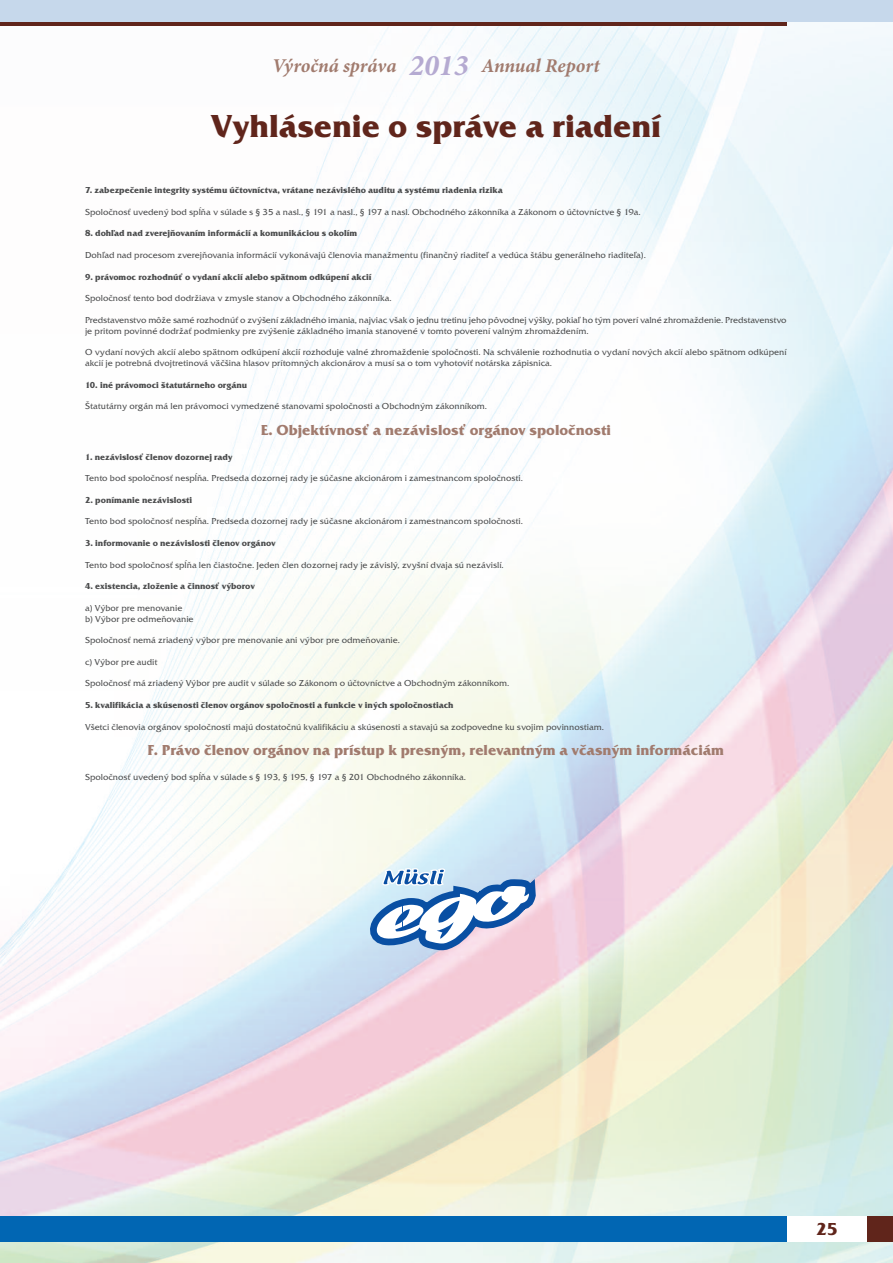
<style>
.page{position:relative;width:893px;height:1263px;background:#fff}
.page>*{position:absolute;margin:0;border:0;box-sizing:border-box;transform-origin:0 0}
.t1{font:700 33px "Friz Quadrata Itc TCE";color:#60251b}
.t2{font:italic 700 19.5px "Minion Pro";letter-spacing:-.005em;color:#a17b6e}
.t3{font:700 18px "Friz Quadrata Itc TCE";color:#60251b}
.t4{font:700 15px "Friz Quadrata Itc TCE";color:#a17b6e}
.t5{font:9px/10.8px "Friz Quadrata Itc TCE";color:#4b4c4d}
.t6{font:700 9px "Friz Quadrata Itc TCE";color:#4b4c4d}
.s1{font-size:30px;color:#b5aad1}
</style>
<div class="page">
<img style="left:0;top:21px;width:893px;height:1242px">
<div style="left:733px;top:1216px;width:160px;height:26px;background:#60251b"></div>
<div style="left:690px;top:1216px;width:177px;height:26px;background:#fff"></div>
<div style="left:0;top:1216px;width:787px;height:26px;background:#0166b3"></div>
<div style="left:0;top:0;width:787px;height:26px;background:linear-gradient(to right,#60251b,#60251b)"></div>
<div style="left:0;top:0;width:893px;height:21px;background:#c6d8eb"></div>
<svg style="left:370px;top:868px;width:166px;height:82px"></svg>
<h2 class="t2" style="left:272px;top:59px;width:329px">Výročná správa <span class="s1">2013</span> Annual Report</h2>
<h1 class="t1" style="left:211px;top:106px;width:452px">Vyhlásenie o správe a riadení</h1>
<p class="t6" style="left:85px;top:185px;width:419px">7. zabezpečenie integrity systému účtovníctva, vrátane nezávislého auditu a systému riadenia rizika</p>
<p class="t5" style="left:85px;top:206px;width:557px">Spoločnosť uvedený bod spĺňa v súlade s § 35 a nasl., § 191 a nasl., § 197 a nasl. Obchodného zákonníka a Zákonom o účtovníctve § 19a.</p>
<p class="t6" style="left:85px;top:228px;width:274px">8. dohľad nad zverejňovaním informácií a komunikáciou s okolím</p>
<p class="t5" style="left:85px;top:249px;width:562px">Dohľad nad procesom zverejňovania informácií vykonávajú členovia manažmentu (finančný riaditeľ a vedúca štábu generálneho riaditeľa).</p>
<p class="t6" style="left:85px;top:271px;width:288px">9. právomoc rozhodnúť o vydaní akcií alebo spätnom odkúpení akcií</p>
<p class="t5" style="left:85px;top:293px;width:308px">Spoločnosť tento bod dodržiava v zmysle stanov a Obchodného zákonníka.</p>
<p class="t5" style="left:85px;top:314px;width:703px">Predstavenstvo môže samé rozhodnúť o zvýšení základného imania, najviac však o jednu tretinu jeho pôvodnej výšky, pokiaľ ho tým poverí valné zhromaždenie. Predstavenstvo je pritom povinné dodržať podmienky pre zvýšenie základného imania stanovené v tomto poverení valným zhromaždením.</p>
<p class="t5" style="left:85px;top:347px;width:703px">O vydaní nových akcií alebo spätnom odkúpení akcií rozhoduje valné zhromaždenie spoločnosti. Na schválenie rozhodnutia o vydaní nových akcií alebo spätnom odkúpení akcií je potrebná dvojtretinová väčšina hlasov prítomných akcionárov a musí sa o tom vyhotoviť notárska zápisnica.</p>
<p class="t6" style="left:85px;top:379px;width:164px">10. iné právomoci štatutárneho orgánu</p>
<p class="t5" style="left:85px;top:401px;width:404px">Štatutárny orgán má len právomoci vymedzené stanovami spoločnosti a Obchodným zákonníkom.</p>
<h3 class="t4" style="left:261px;top:421px;width:352px">E. Objektívnosť a nezávislosť orgánov spoločnosti</h3>
<p class="t6" style="left:85px;top:451px;width:149px">1. nezávislosť členov dozornej rady</p>
<p class="t5" style="left:85px;top:473px;width:439px">Tento bod spoločnosť nespĺňa. Predseda dozornej rady je súčasne akcionárom i zamestnancom spoločnosti.</p>
<p class="t6" style="left:85px;top:494px;width:109px">2. ponímanie nezávislosti</p>
<p class="t5" style="left:85px;top:516px;width:439px">Tento bod spoločnosť nespĺňa. Predseda dozornej rady je súčasne akcionárom i zamestnancom spoločnosti.</p>
<p class="t6" style="left:85px;top:538px;width:192px">3. informovanie o nezávislosti členov orgánov</p>
<p class="t5" style="left:85px;top:559px;width:420px">Tento bod spoločnosť spĺňa len čiastočne. Jeden člen dozornej rady je závislý, zvyšní dvaja sú nezávislí.</p>
<p class="t6" style="left:85px;top:581px;width:171px">4. existencia, zloženie a činnosť výborov</p>
<p class="t5" style="left:85px;top:602px;width:110px">a) Výbor pre menovanie<br>b) Výbor pre odmeňovanie</p>
<p class="t5" style="left:85px;top:635px;width:316px">Spoločnosť nemá zriadený výbor pre menovanie ani výbor pre odmeňovanie.</p>
<p class="t5" style="left:85px;top:656px;width:74px">c) Výbor pre audit</p>
<p class="t5" style="left:85px;top:678px;width:426px">Spoločnosť má zriadený Výbor pre audit v súlade so Zákonom o účtovníctve a Obchodným zákonníkom.</p>
<p class="t6" style="left:85px;top:700px;width:370px">5. kvalifikácia a skúsenosti členov orgánov spoločnosti a funkcie v iných spoločnostiach</p>
<p class="t5" style="left:85px;top:721px;width:520px">Všetci členovia orgánov spoločnosti majú dostatočnú kvalifikáciu a skúsenosti a stavajú sa zodpovedne ku svojim povinnostiam.</p>
<h3 class="t4" style="left:148px;top:741px;width:578px">F. Právo členov orgánov na prístup k presným, relevantným a včasným informáciám</h3>
<p class="t5" style="left:85px;top:771px;width:382px">Spoločnosť uvedený bod spĺňa v súlade s § 193, § 195, § 197 a § 201 Obchodného zákonníka.</p>
<h3 class="t3" style="left:816px;top:1218px;width:23px">25</h3>
</div>
